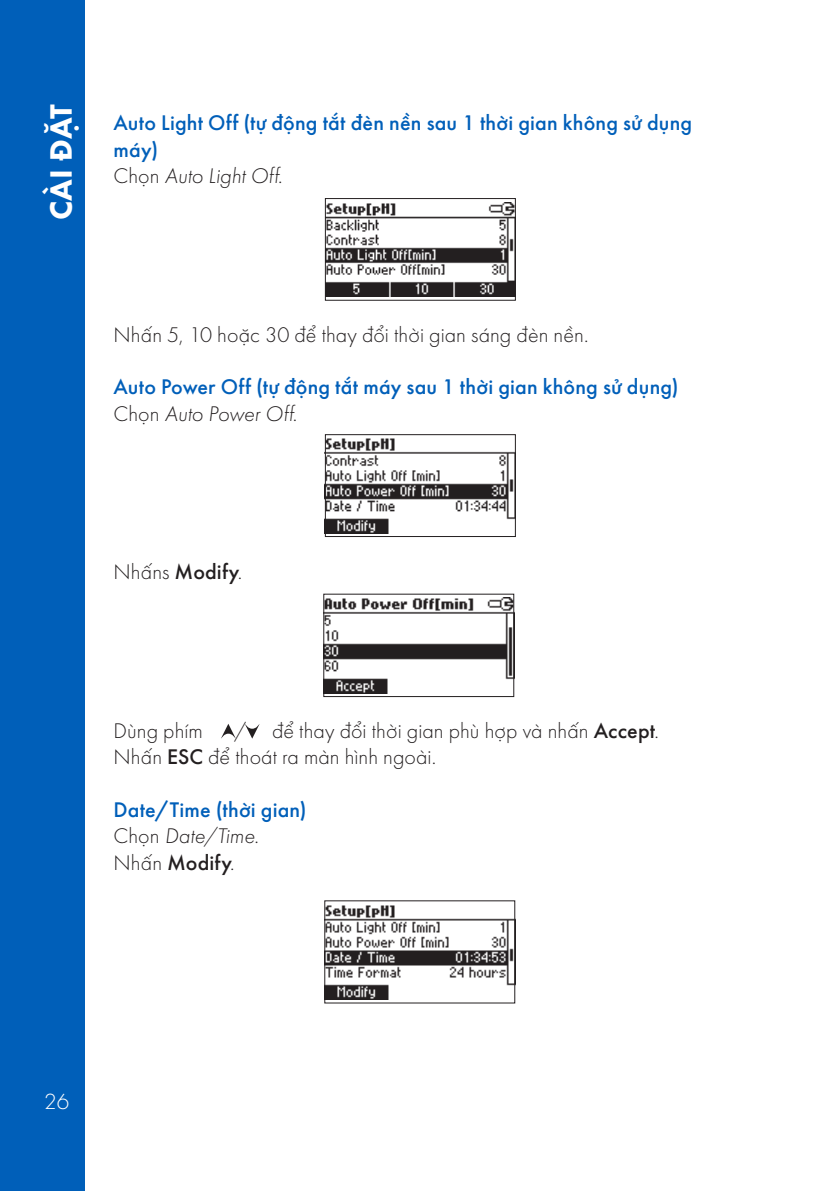
<style>
.page{position:relative;width:840px;height:1191px;background:#fff}
.page>*{position:absolute;margin:0;border:0;box-sizing:border-box;transform-origin:0 0}
.t1{font:700 32px "SVN Futura";color:#fff}
.t2{font:300 22.8px "SVN Futura";color:#fff}
.t3{font:300 22px "SVN Futura";letter-spacing:.005em;color:#231f20}
.t4{font:500 22px/26.4px "SVN Futura";letter-spacing:.01em;color:#005fb9}
.t5{font:italic 300 22px "SVN Futura";color:#231f20}
.t6{font:500 22px "SVN Futura";letter-spacing:.005em;color:#231f20}
.s1{font-style:normal}
.s2{font-weight:500}
.s3{font-weight:300}
</style>
<div class="page">
<div style="left:0;top:0;width:85px;height:1191px;background:#005fb9"></div>
<svg style="left:221px;top:724px;width:15px;height:14px"></svg>
<svg style="left:245px;top:724px;width:14px;height:14px"></svg>
<img style="left:327px;top:202px;width:186px;height:95px">
<div style="left:325px;top:198px;width:190px;height:103px;border:1px solid #231f20"></div>
<img style="left:327px;top:438px;width:186px;height:95px">
<div style="left:325px;top:434px;width:190px;height:103px;border:1px solid #231f20"></div>
<img style="left:325px;top:597px;width:187px;height:96px">
<div style="left:323px;top:593px;width:191px;height:104px;border:1px solid #231f20"></div>
<img style="left:326px;top:905px;width:187px;height:94px">
<p class="t1" style="left:37px;top:220px;width:117px;rotate:-90deg">CÀI ĐẶT</p>
<p class="t4" style="left:113px;top:108px;width:580px">Auto Light Off (tự động tắt đèn nền sau 1 thời gian không sử dụng máy)</p>
<p class="t5" style="left:113px;top:160px;width:171px"><span class="s1">Chọn</span> Auto Light Off<span class="s1">.</span></p>
<p class="t3" style="left:113px;top:319px;width:476px">Nhấn 5, 10 hoặc 30 để thay đổi thời gian sáng đèn nền.</p>
<p class="t4" style="left:113px;top:372px;width:566px">Auto Power Off (tự động tắt máy sau 1 thời gian không sử dụng)</p>
<p class="t5" style="left:113px;top:398px;width:185px"><span class="s1">Chọn</span> Auto Power Off<span class="s1">.</span></p>
<p class="t3" style="left:113px;top:556px;width:130px">Nhấns <span class="s2">Modify</span>.</p>
<p class="t3" style="left:113px;top:715px;width:91px">Dùng phím</p>
<p class="t3" style="left:234px;top:715px;width:426px">/ để thay đổi thời gian phù hợp và nhấn <span class="s2">Accept</span>.</p>
<p class="t3" style="left:113px;top:741px;width:324px">Nhấn <span class="s2">ESC</span> để thoát ra màn hình ngoài.</p>
<p class="t4" style="left:113px;top:794px;width:195px">Date/Time (thời gian)</p>
<p class="t5" style="left:113px;top:820px;width:147px"><span class="s1">Chọn</span> Date/Time<span class="s1">.</span></p>
<p class="t6" style="left:113px;top:846px;width:123px"><span class="s3">Nhấn</span> Modify<span class="s3">.</span></p>
<p class="t2" style="left:44px;top:1086px;width:26px">26</p>
</div>
